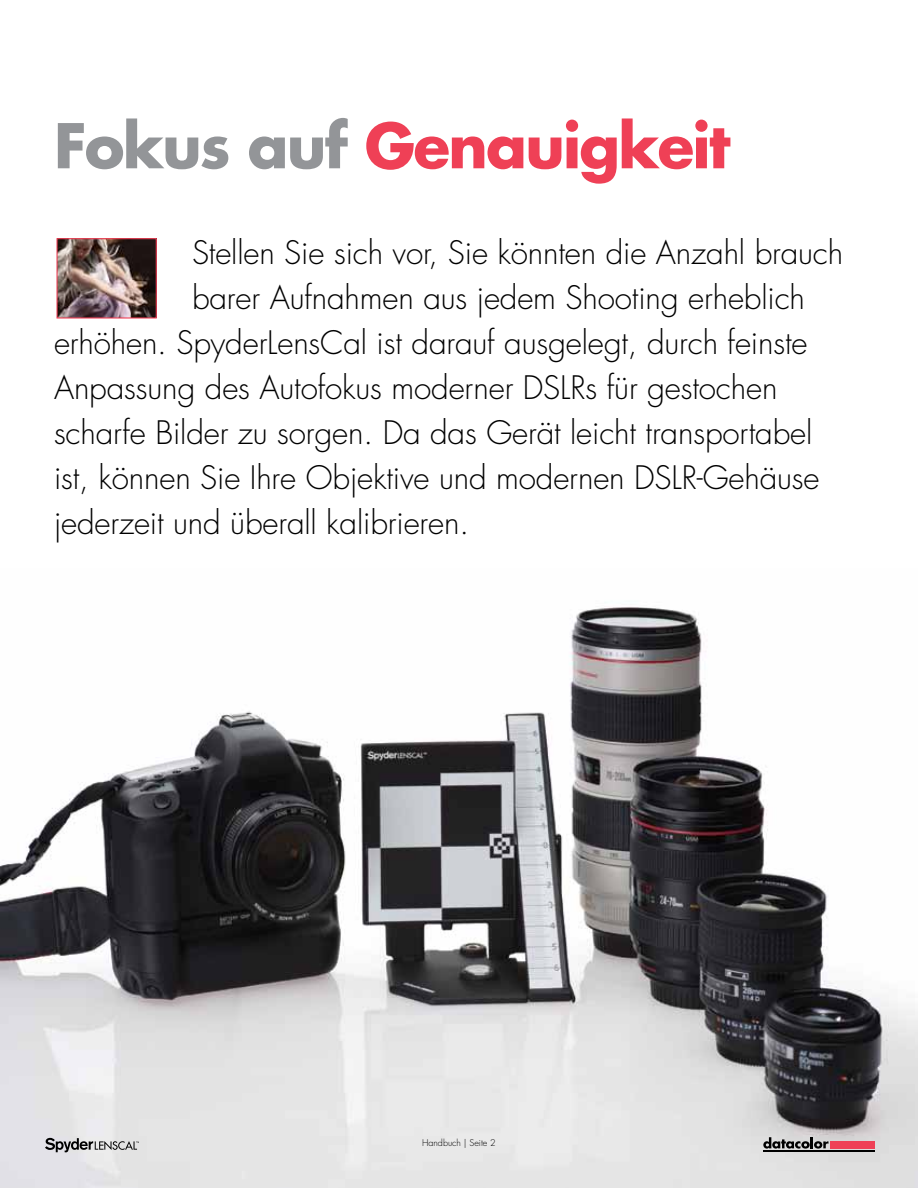
<style>
.page{position:relative;width:918px;height:1188px;background:#fff}
.page>*{position:absolute;margin:0;border:0;box-sizing:border-box;transform-origin:0 0}
.t1{font:700 60px "Futura Std";letter-spacing:-.03em;color:#ef4056}
.t2{font:300 31.5px "Futura Std";letter-spacing:-.005em;color:#000}
.t3{font:300 9px "Futura Std";color:#000}
.s1{color:#939598}
</style>
<div class="page">
<img style="left:0;top:602px;width:918px;height:586px">
<img style="left:58px;top:240px;width:97px;height:77px">
<div style="left:56px;top:238px;width:101px;height:81px;border:1px solid #ef4056"></div>
<svg style="left:45px;top:1138px;width:94px;height:14px"></svg>
<svg style="left:763px;top:1137px;width:65px;height:12px"></svg>
<div style="left:830px;top:1141px;width:44px;height:8px;background:#ef4056"></div>
<hr style="left:763px;top:1150px;width:111px;height:1px;background:#000">
<h1 class="t1" style="left:54px;top:118px;width:678px"><span class="s1">Fokus auf</span> Genauigkeit</h1>
<p class="t2" style="left:192px;top:238px;width:653px">Stellen Sie sich vor, Sie könnten die Anzahl brauch</p>
<p class="t2" style="left:192px;top:283px;width:615px">barer Aufnahmen aus jedem Shooting erheblich</p>
<p class="t2" style="left:54px;top:328px;width:755px">erhöhen. SpyderLensCal ist darauf ausgelegt, durch feinste</p>
<p class="t2" style="left:54px;top:373px;width:725px">Anpassung des Autofokus moderner DSLRs für gestochen</p>
<p class="t2" style="left:54px;top:418px;width:760px">scharfe Bilder zu sorgen. Da das Gerät leicht transportabel</p>
<p class="t2" style="left:54px;top:463px;width:767px">ist, können Sie Ihre Objektive und modernen DSLR-Gehäuse</p>
<p class="t2" style="left:54px;top:508px;width:417px">jederzeit und überall kalibrieren.</p>
<p class="t3" style="left:422px;top:1139px;width:75px">Handbuch | Seite 2</p>
</div>
